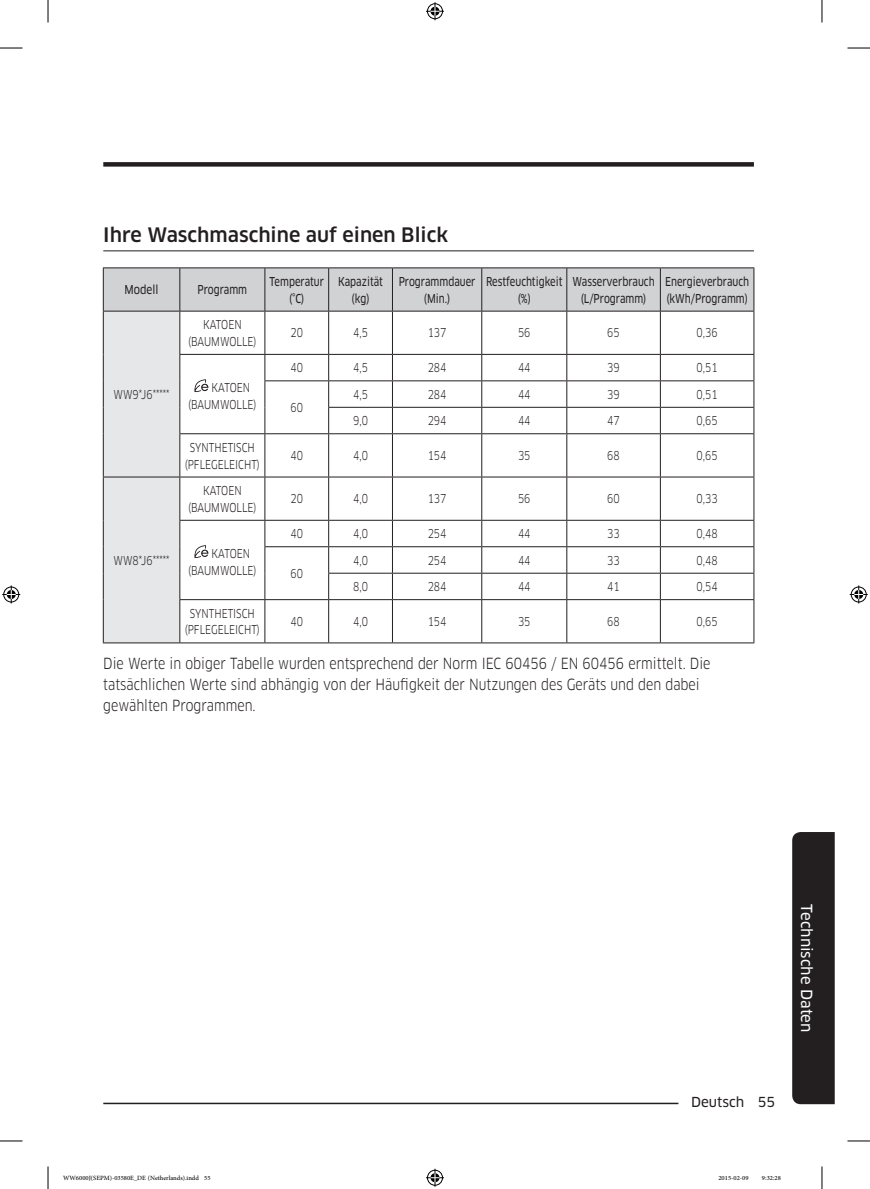
<style>
.page{position:relative;width:870px;height:1189px;background:#fff}
.page>*{position:absolute;margin:0;border:0;box-sizing:border-box;transform-origin:0 0}
.t1{font:500 19.5px "Samsung Clan Pro";color:#231f20}
.t2{font:15px/21px "Samsung Clan Pro";color:#231f20;scale:.85 1}
.t3{font:15px "Samsung Clan Pro News";color:#fff}
.t4{font:13.5px "Samsung Clan Pro News";color:#231f20}
.t5{font:12px/16.8px "Samsung Clan Pro";color:#231f20;text-align:center;scale:.8 1}
.t6{font:12px/16.8px "Samsung Clan Pro News";color:#231f20;text-align:center;scale:.8 1}
.t7{font:12px "Samsung Clan Pro News";color:#231f20;scale:.85 1}
.t8{font:9px "Adobe Arabic";color:#000}
</style>
<div class="page">
<hr style="left:103px;top:1103px;width:651px;height:1px;background:#231f20">
<div style="left:678px;top:1094px;width:97px;height:15px;background:#fff"></div>
<div style="left:792px;top:832px;width:43px;height:272px;background:#231f20"></div>
<div style="left:103px;top:162px;width:651px;height:5px;background:#231f20"></div>
<hr style="left:103px;top:250px;width:651px;height:1px;background:#231f20">
<hr style="left:103px;top:267px;width:77px;height:1px;background:#231f20">
<hr style="left:180px;top:267px;width:85px;height:1px;background:#231f20">
<hr style="left:265px;top:267px;width:64px;height:1px;background:#231f20">
<hr style="left:329px;top:267px;width:63px;height:1px;background:#231f20">
<hr style="left:392px;top:267px;width:90px;height:1px;background:#231f20">
<hr style="left:482px;top:267px;width:85px;height:1px;background:#231f20">
<hr style="left:567px;top:267px;width:93px;height:1px;background:#231f20">
<hr style="left:660px;top:267px;width:94px;height:1px;background:#231f20">
<svg style="left:103px;top:268px;width:651px;height:375px"></svg>
<svg style="left:0;top:48px;width:22px;height:1px"></svg>
<svg style="left:847px;top:48px;width:23px;height:1px"></svg>
<svg style="left:0;top:1141px;width:22px;height:1px"></svg>
<svg style="left:847px;top:1141px;width:23px;height:1px"></svg>
<svg style="left:48px;top:0;width:1px;height:23px"></svg>
<svg style="left:48px;top:1166px;width:1px;height:23px"></svg>
<svg style="left:822px;top:0;width:1px;height:23px"></svg>
<svg style="left:822px;top:1166px;width:1px;height:23px"></svg>
<svg style="left:426px;top:2px;width:18px;height:18px"></svg>
<svg style="left:426px;top:1169px;width:18px;height:18px"></svg>
<svg style="left:2px;top:585px;width:18px;height:18px"></svg>
<svg style="left:850px;top:585px;width:18px;height:18px"></svg>
<h1 class="t1" style="left:103px;top:223px;width:346px">Ihre Waschmaschine auf einen Blick</h1>
<p class="t7" style="left:125px;top:283px;width:41px">Modell</p>
<p class="t6" style="left:198px;top:281px;width:64px">Programm</p>
<p class="t6" style="left:269px;top:273px;width:70px">Temperatur (°C)</p>
<p class="t6" style="left:338px;top:273px;width:58px">Kapazität (kg)</p>
<p class="t6" style="left:399px;top:273px;width:98px">Programmdauer (Min.)</p>
<p class="t6" style="left:486px;top:273px;width:97px">Restfeuchtigkeit (%)</p>
<p class="t6" style="left:572px;top:273px;width:104px">Wasserverbrauch (L/Programm)</p>
<p class="t6" style="left:665px;top:273px;width:107px;text-align:left">Energieverbrauch (kWh/Programm)</p>
<p class="t5" style="left:114px;top:386px;width:72px">WW9*J6*****</p>
<p class="t5" style="left:114px;top:552px;width:72px">WW8*J6*****</p>
<p class="t5" style="left:188px;top:316px;width:87px">KATOEN (BAUMWOLLE)</p>
<p class="t5" style="left:290px;top:325px;width:17px">20</p>
<p class="t5" style="left:353px;top:325px;width:20px">4,5</p>
<p class="t5" style="left:428px;top:325px;width:25px">137</p>
<p class="t5" style="left:518px;top:325px;width:17px">56</p>
<p class="t5" style="left:607px;top:325px;width:17px">65</p>
<p class="t5" style="left:696px;top:325px;width:28px">0,36</p>
<p class="t5" style="left:188px;top:379px;width:87px;text-align:left;text-indent:23px">KATOEN (BAUMWOLLE)</p>
<p class="t5" style="left:290px;top:359px;width:17px">40</p>
<p class="t5" style="left:353px;top:359px;width:20px">4,5</p>
<p class="t5" style="left:428px;top:359px;width:25px">284</p>
<p class="t5" style="left:518px;top:359px;width:17px">44</p>
<p class="t5" style="left:607px;top:359px;width:17px">39</p>
<p class="t5" style="left:696px;top:359px;width:28px">0,51</p>
<p class="t5" style="left:290px;top:399px;width:17px">60</p>
<p class="t5" style="left:353px;top:386px;width:20px">4,5</p>
<p class="t5" style="left:428px;top:386px;width:25px">284</p>
<p class="t5" style="left:518px;top:386px;width:17px">44</p>
<p class="t5" style="left:607px;top:386px;width:17px">39</p>
<p class="t5" style="left:696px;top:386px;width:28px">0,51</p>
<p class="t5" style="left:353px;top:412px;width:20px">9,0</p>
<p class="t5" style="left:428px;top:412px;width:25px">294</p>
<p class="t5" style="left:518px;top:412px;width:17px">44</p>
<p class="t5" style="left:607px;top:412px;width:17px">47</p>
<p class="t5" style="left:696px;top:412px;width:28px">0,65</p>
<p class="t5" style="left:185px;top:439px;width:96px">SYNTHETISCH (PFLEGELEICHT)</p>
<p class="t5" style="left:290px;top:447px;width:17px">40</p>
<p class="t5" style="left:353px;top:447px;width:20px">4,0</p>
<p class="t5" style="left:428px;top:447px;width:25px">154</p>
<p class="t5" style="left:518px;top:447px;width:17px">35</p>
<p class="t5" style="left:607px;top:447px;width:17px">68</p>
<p class="t5" style="left:696px;top:447px;width:28px">0,65</p>
<p class="t5" style="left:188px;top:482px;width:87px">KATOEN (BAUMWOLLE)</p>
<p class="t5" style="left:290px;top:490px;width:17px">20</p>
<p class="t5" style="left:353px;top:490px;width:20px">4,0</p>
<p class="t5" style="left:428px;top:490px;width:25px">137</p>
<p class="t5" style="left:518px;top:490px;width:17px">56</p>
<p class="t5" style="left:607px;top:490px;width:17px">60</p>
<p class="t5" style="left:696px;top:490px;width:28px">0,33</p>
<p class="t5" style="left:188px;top:545px;width:87px;text-align:left;text-indent:23px">KATOEN (BAUMWOLLE)</p>
<p class="t5" style="left:290px;top:525px;width:17px">40</p>
<p class="t5" style="left:353px;top:525px;width:20px">4,0</p>
<p class="t5" style="left:428px;top:525px;width:25px">254</p>
<p class="t5" style="left:518px;top:525px;width:17px">44</p>
<p class="t5" style="left:607px;top:525px;width:17px">33</p>
<p class="t5" style="left:696px;top:525px;width:28px">0,48</p>
<p class="t5" style="left:290px;top:565px;width:17px">60</p>
<p class="t5" style="left:353px;top:552px;width:20px">4,0</p>
<p class="t5" style="left:428px;top:552px;width:25px">254</p>
<p class="t5" style="left:518px;top:552px;width:17px">44</p>
<p class="t5" style="left:607px;top:552px;width:17px">33</p>
<p class="t5" style="left:696px;top:552px;width:28px">0,48</p>
<p class="t5" style="left:353px;top:578px;width:20px">8,0</p>
<p class="t5" style="left:428px;top:578px;width:25px">284</p>
<p class="t5" style="left:518px;top:578px;width:17px">44</p>
<p class="t5" style="left:607px;top:578px;width:17px">41</p>
<p class="t5" style="left:696px;top:578px;width:28px">0,54</p>
<p class="t5" style="left:185px;top:605px;width:96px">SYNTHETISCH (PFLEGELEICHT)</p>
<p class="t5" style="left:290px;top:613px;width:17px">40</p>
<p class="t5" style="left:353px;top:613px;width:20px">4,0</p>
<p class="t5" style="left:428px;top:613px;width:25px">154</p>
<p class="t5" style="left:518px;top:613px;width:17px">35</p>
<p class="t5" style="left:607px;top:613px;width:17px">68</p>
<p class="t5" style="left:696px;top:613px;width:28px">0,65</p>
<p class="t2" style="left:103px;top:652px;width:716px">Die Werte in obiger Tabelle wurden entsprechend der Norm IEC 60456 / EN 60456 ermittelt. Die tatsächlichen Werte sind abhängig von der Häufigkeit der Nutzungen des Geräts und den dabei gewählten Programmen.</p>
<p class="t4" style="left:691px;top:1094px;width:85px">Deutsch 55</p>
<p class="t3" style="left:815px;top:904px;width:130px;rotate:90deg">Technische Daten</p>
<p class="t8" style="left:63px;top:1171px;width:149px">WW6000J(SEPM)-03580E_DE (Netherlands).indd 55</p>
<p class="t8" style="left:718px;top:1171px;width:32px">2015-02-09</p>
<p class="t8" style="left:762px;top:1171px;width:20px">9:32:28</p>
</div>
